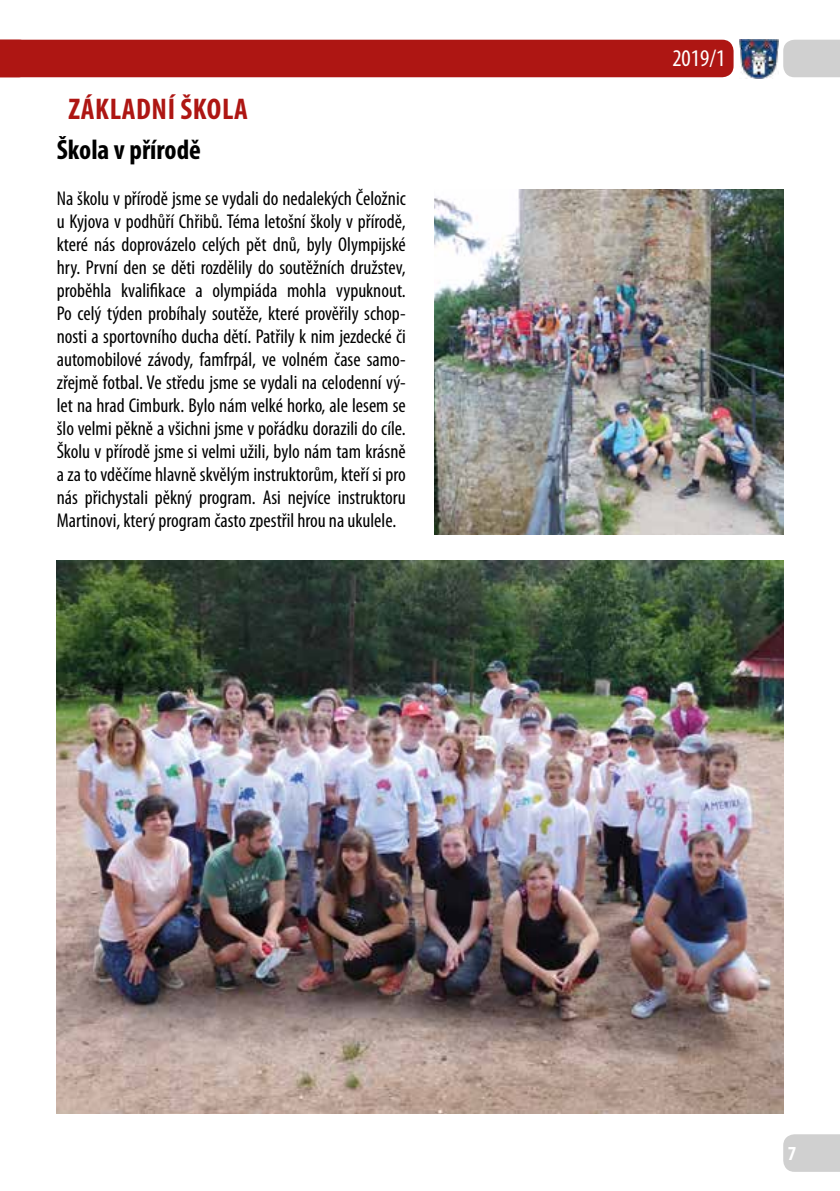
<style>
.page{position:relative;width:840px;height:1191px;background:#fff}
.page>*{position:absolute;margin:0;border:0;box-sizing:border-box;transform-origin:0 0}
.t1{font:700 condensed 30px "Myriad Pro";letter-spacing:.02em;color:#ae1613}
.t2{font:700 condensed 28px "Myriad Pro";color:#000}
.t3{font:condensed 24px "Myriad Pro";color:#fff}
.t4{font:condensed 20px/23px "Myriad Pro";color:#000;text-align:justify}
.t5{font:700 condensed 20px "Myriad Pro";color:#fff}
</style>
<div class="page">
<img style="left:739px;top:40px;width:39px;height:38px">
<div style="left:783px;top:40px;width:56px;height:37px;background:#d0d0d0"></div>
<div style="left:783px;top:1134px;width:56px;height:37px;background:#d0d0d0"></div>
<div style="left:0;top:40px;width:733px;height:37px;background:#ae1613"></div>
<img style="left:57px;top:560px;width:725px;height:553px">
<img style="left:434px;top:190px;width:348px;height:344px">
<h1 class="t1" style="left:68px;top:90px;width:181px">ZÁKLADNÍ ŠKOLA</h1>
<h2 class="t2" style="left:57px;top:132px;width:146px">Škola v přírodě</h2>
<p class="t4" style="left:57px;top:187px;width:350px">Na školu v přírodě jsme se vydali do nedalekých Čeložnic u Kyjova v podhůří Chřibů. Téma letošní školy v přírodě, které nás doprovázelo celých pět dnů, byly Olympijské hry. První den se děti rozdělily do soutěžních družstev, proběhla kvalifikace a olympiáda mohla vypuknout.<br>Po celý týden probíhaly soutěže, které prověřily schop&shy;nosti a sportovního ducha dětí. Patřily k nim jezdecké či automobilové závody, famfrpál, ve volném čase samo&shy;zřejmě fotbal. Ve středu jsme se vydali na celodenní vý&shy;let na hrad Cimburk. Bylo nám velké horko, ale lesem se šlo velmi pěkně a všichni jsme v pořádku dorazili do cíle.<br>Školu v přírodě jsme si velmi užili, bylo nám tam krásně a za to vděčíme hlavně skvělým instruktorům, kteří si pro nás přichystali pěkný program. Asi nejvíce instruktoru Martinovi, který program často zpestřil hrou na ukulele.</p>
<p class="t3" style="left:672px;top:44px;width:54px">2019/1</p>
<p class="t5" style="left:787px;top:1140px;width:10px">7</p>
</div>
